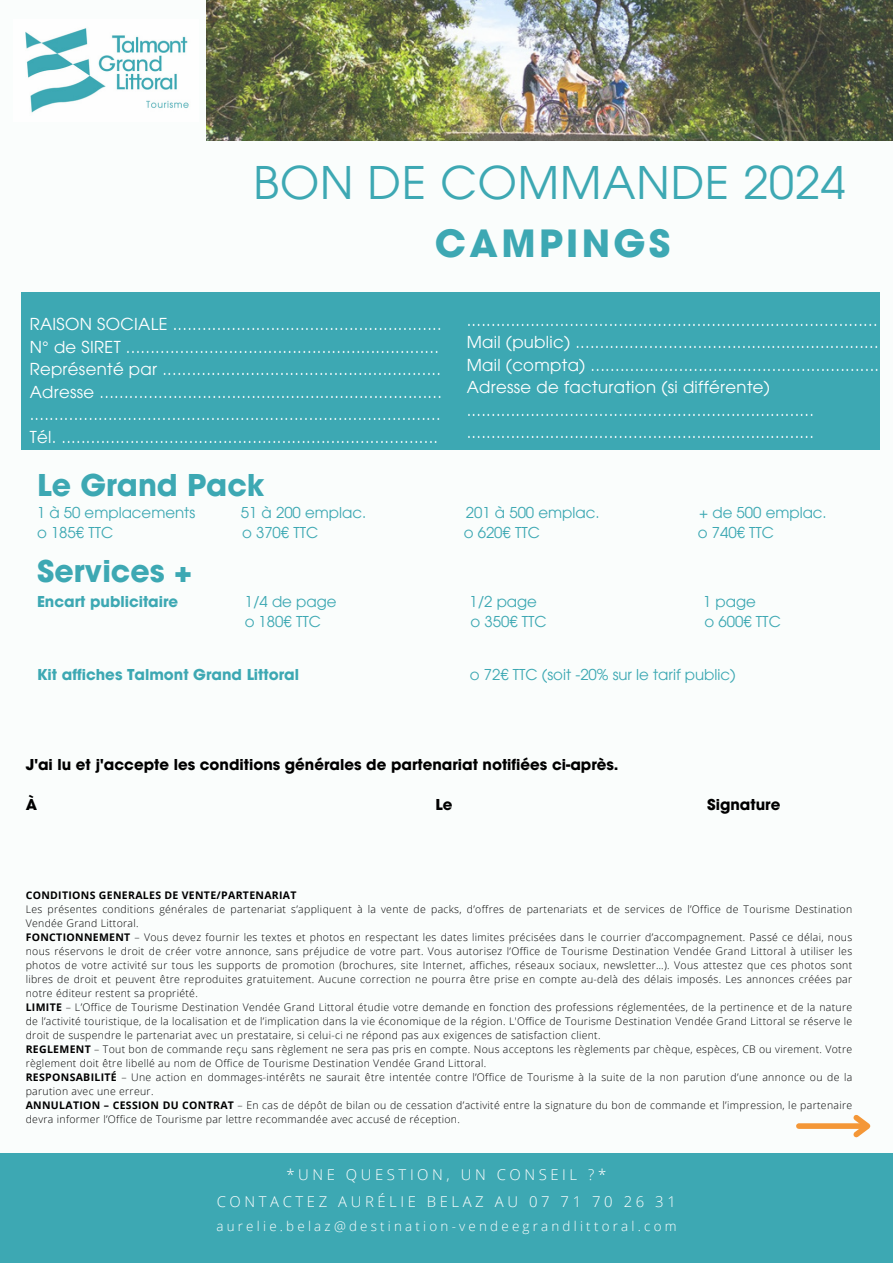
<style>
.page{position:relative;width:893px;height:1264px;background:#fff}
.page>*{position:absolute;margin:0;border:0;box-sizing:border-box;transform-origin:0 0}
.t1{font:45px "ITC Avant Garde Pro";letter-spacing:.02em;color:#3da8b3}
.t2{font:700 37.5px "ITC Avant Garde Pro";letter-spacing:.09em;color:#3da8b3}
.t3{font:700 30px "ITC Avant Garde Pro";color:#3da8b3}
.t4{font:16.5px "ITC Avant Garde Pro";letter-spacing:.02em;color:#fff}
.t5{font:15px "ITC Avant Garde Pro";color:#3da8b3}
.t6{font:700 15px "ITC Avant Garde Pro";color:#000}
.t7{font:700 15px "ITC Avant Garde Pro";color:#3da8b3}
.t8{font:300 14.85px "Open Sans";letter-spacing:.24em;color:#fff}
.t9{font:300 13.35px "Open Sans";letter-spacing:.24em;color:#fff}
.t10{font:300 10.5px/14px "Open Sans";letter-spacing:.03em;color:#000}
.t11{font:700 10.5px "Open Sans";letter-spacing:.03em;color:#000}
.s1{font-weight:700}
</style>
<div class="page">
<div style="left:0;top:0;width:892px;height:1262px;background:#fafdfc"></div>
<img style="left:206px;top:0;width:686px;height:141px">
<div style="left:0;top:1153px;width:892px;height:109px;background:#3da8b3"></div>
<div style="left:21px;top:292px;width:858px;height:158px;background:#3da8b3"></div>
<div style="left:798px;top:1123px;width:68px;height:5px;background:#f49737"></div>
<svg style="left:848px;top:1115px;width:23px;height:23px"></svg>
<img style="left:25px;top:28px;width:164px;height:85px">
<p class="t1" style="left:253px;top:166px;width:594px">BON DE COMMANDE 2024</p>
<p class="t2" style="left:435px;top:229px;width:237px">CAMPINGS</p>
<p class="t4" style="left:30px;top:318px;width:413px">RAISON SOCIALE .......................................................</p>
<p class="t4" style="left:30px;top:340px;width:411px">N° de SIRET ................................................................</p>
<p class="t4" style="left:30px;top:363px;width:413px">Représenté par .........................................................</p>
<p class="t4" style="left:30px;top:385px;width:414px">Adresse ......................................................................</p>
<p class="t4" style="left:30px;top:408px;width:412px">....................................................................................</p>
<p class="t4" style="left:30px;top:430px;width:410px">Tél. .............................................................................</p>
<p class="t3" style="left:37px;top:474px;width:229px">Le Grand Pack</p>
<p class="t4" style="left:466px;top:313px;width:412px">....................................................................................</p>
<p class="t4" style="left:466px;top:336px;width:413px">Mail (public) ..............................................................</p>
<p class="t4" style="left:466px;top:358px;width:414px">Mail (compta) ...........................................................</p>
<p class="t4" style="left:466px;top:381px;width:305px">Adresse de facturation (si différente)</p>
<p class="t4" style="left:466px;top:403px;width:349px">.......................................................................</p>
<p class="t4" style="left:466px;top:426px;width:349px">.......................................................................</p>
<p class="t5" style="left:37px;top:506px;width:160px">1 à 50 emplacements</p>
<p class="t5" style="left:241px;top:506px;width:127px">51 à 200 emplac.</p>
<p class="t5" style="left:466px;top:506px;width:135px">201 à 500 emplac.</p>
<p class="t5" style="left:699px;top:506px;width:129px">+ de 500 emplac.</p>
<p class="t5" style="left:37px;top:527px;width:78px">o 185€ TTC</p>
<p class="t5" style="left:242px;top:527px;width:78px">o 370€ TTC</p>
<p class="t5" style="left:463px;top:527px;width:78px">o 620€ TTC</p>
<p class="t5" style="left:697px;top:527px;width:78px">o 740€ TTC</p>
<p class="t3" style="left:37px;top:560px;width:156px">Services +</p>
<p class="t7" style="left:37px;top:595px;width:143px">Encart publicitaire</p>
<p class="t5" style="left:245px;top:595px;width:93px">1/4 de page</p>
<p class="t5" style="left:469px;top:595px;width:69px">1/2 page</p>
<p class="t5" style="left:703px;top:595px;width:54px">1 page</p>
<p class="t5" style="left:245px;top:615px;width:78px">o 180€ TTC</p>
<p class="t5" style="left:470px;top:615px;width:78px">o 350€ TTC</p>
<p class="t5" style="left:704px;top:615px;width:78px">o 600€ TTC</p>
<p class="t7" style="left:37px;top:669px;width:263px">Kit affiches Talmont Grand Littoral</p>
<p class="t5" style="left:470px;top:669px;width:267px">o 72€ TTC (soit -20% sur le tarif public)</p>
<p class="t6" style="left:26px;top:759px;width:594px">J'ai lu et j'accepte les conditions générales de partenariat notifiées ci-après.</p>
<p class="t6" style="left:26px;top:799px;width:13px">À</p>
<p class="t6" style="left:435px;top:799px;width:18px">Le</p>
<p class="t6" style="left:707px;top:799px;width:75px">Signature</p>
<p class="t11" style="left:26px;top:887px;width:272px">CONDITIONS GENERALES DE VENTE/PARTENARIAT</p>
<p class="t10" style="left:26px;top:902px;width:828px">Les présentes conditions générales de partenariat s’appliquent à la vente de packs, d’offres de partenariats et de services de l’Office de Tourisme Destination<br>Vendée Grand Littoral.</p>
<p class="t10" style="left:26px;top:930px;width:828px;text-align:justify"><span class="s1">FONCTIONNEMENT</span> – Vous devez fournir les textes et photos en respectant les dates limites précisées dans le courrier d’accompagnement. Passé ce délai, nous nous réservons le droit de créer votre annonce, sans préjudice de votre part. Vous autorisez l’Office de Tourisme Destination Vendée Grand Littoral à utiliser les photos de votre activité sur tous les supports de promotion (brochures, site Internet, affiches, réseaux sociaux, newsletter…). Vous attestez que ces photos sont libres de droit et peuvent être reproduites gratuitement. Aucune correction ne pourra être prise en compte au-delà des délais imposés. Les annonces créées par notre éditeur restent sa propriété.</p>
<p class="t10" style="left:26px;top:999px;width:828px;text-align:justify"><span class="s1">LIMITE</span> – L’Office de Tourisme Destination Vendée Grand Littoral étudie votre demande en fonction des professions réglementées, de la pertinence et de la nature de l’activité touristique, de la localisation et de l’implication dans la vie économique de la région. L'Office de Tourisme Destination Vendée Grand Littoral se réserve le droit de suspendre le partenariat avec un prestataire, si celui-ci ne répond pas aux exigences de satisfaction client.</p>
<p class="t10" style="left:26px;top:1041px;width:828px"><span class="s1">REGLEMENT</span> – Tout bon de commande reçu sans règlement ne sera pas pris en compte. Nous acceptons les règlements par chèque, espèces, CB ou virement. Votre règlement doit être libellé au nom de Office de Tourisme Destination Vendée Grand Littoral.</p>
<p class="t10" style="left:26px;top:1069px;width:828px"><span class="s1">RESPONSABILITÉ</span> – Une action en dommages-intérêts ne saurait être intentée contre l’Office de Tourisme à la suite de la non parution d’une annonce ou de la parution avec une erreur.</p>
<p class="t10" style="left:26px;top:1097px;width:828px"><span class="s1">ANNULATION – CESSION DU CONTRAT</span> – En cas de dépôt de bilan ou de cessation d’activité entre la signature du bon de commande et l’impression, le partenaire devra informer l’Office de Tourisme par lettre recommandée avec accusé de réception.</p>
<p class="t8" style="left:286px;top:1164px;width:321px">*UNE QUESTION, UN CONSEIL ?*</p>
<p class="t8" style="left:217px;top:1190px;width:460px">CONTACTEZ AURÉLIE BELAZ AU 07 71 70 26 31</p>
<p class="t9" style="left:216px;top:1217px;width:461px">aurelie.belaz@destination-vendeegrandlittoral.com</p>
</div>
